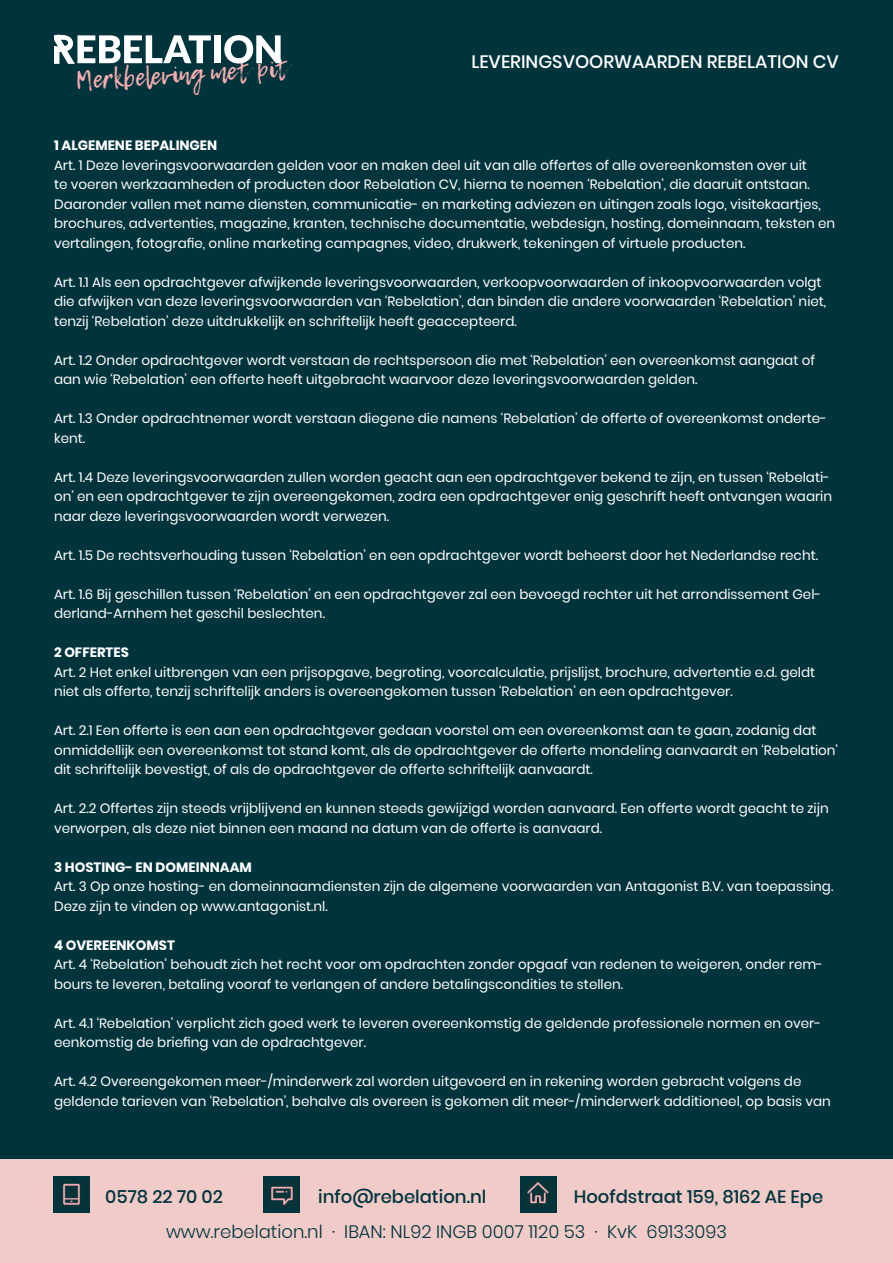
<style>
.page{position:relative;width:893px;height:1263px;background:#fff}
.page>*{position:absolute;margin:0;border:0;box-sizing:border-box;transform-origin:0 0}
.t1{font:24.9px "Lemon Tuesday";color:#f8adb0}
.t2{font:300 18px "Poppins";color:#00343c}
.t3{font:500 18px "Poppins";color:#00343c}
.t4{font:500 18px "Poppins";color:#fff}
.t5{font:13.5px/19.5px "Poppins";color:#fff}
.t6{font:700 13.5px "Poppins";color:#fff}
</style>
<div class="page">
<div style="left:0;top:0;width:893px;height:1161px;background:#00343c"></div>
<div style="left:0;top:1159px;width:893px;height:104px;background:#f0cbc8"></div>
<div style="left:54px;top:1176px;width:36px;height:36px;background:#00343c"></div>
<div style="left:264px;top:1176px;width:36px;height:36px;background:#00343c"></div>
<div style="left:520px;top:1176px;width:36px;height:36px;background:#00343c"></div>
<img style="left:63px;top:1183px;width:17px;height:22px">
<img style="left:271px;top:1186px;width:22px;height:20px">
<img style="left:527px;top:1182px;width:22px;height:22px">
<div style="left:214px;top:35px;width:7px;height:28px;background:#fff"></div>
<svg style="left:224px;top:35px;width:57px;height:29px"></svg>
<svg style="left:54px;top:34px;width:157px;height:30px"></svg>
<h1 class="t1" style="left:75px;top:67px;width:215px;rotate:-4deg">Merkbeleving met pit</h1>
<h2 class="t4" style="left:471px;top:51px;width:369px">LEVERINGSVOORWAARDEN REBELATION CV</h2>
<p class="t6" style="left:54px;top:138px;width:165px">1 ALGEMENE BEPALINGEN</p>
<p class="t5" style="left:54px;top:155px;width:783px">Art. 1 Deze leveringsvoorwaarden gelden voor en maken deel uit van alle offertes of alle overeenkomsten over uit<br>te voeren werkzaamheden of producten door Rebelation CV, hierna te noemen ‘Rebelation’, die daaruit ontstaan.<br>Daaronder vallen met name diensten, communicatie- en marketing adviezen en uitingen zoals logo, visitekaartjes, brochures, advertenties, magazine, kranten, technische documentatie, webdesign, hosting, domeinnaam, teksten en vertalingen, fotografie, online marketing campagnes, video, drukwerk, tekeningen of virtuele producten.</p>
<p class="t5" style="left:54px;top:272px;width:774px">Art. 1.1 Als een opdrachtgever afwijkende leveringsvoorwaarden, verkoopvoorwaarden of inkoopvoorwaarden volgt die afwijken van deze leveringsvoorwaarden van ‘Rebelation’, dan binden die andere voorwaarden ‘Rebelation’ niet, tenzij ‘Rebelation’ deze uitdrukkelijk en schriftelijk heeft geaccepteerd.</p>
<p class="t5" style="left:54px;top:350px;width:763px">Art. 1.2 Onder opdrachtgever wordt verstaan de rechtspersoon die met ‘Rebelation’ een overeenkomst aangaat of aan wie ‘Rebelation’ een offerte heeft uitgebracht waarvoor deze leveringsvoorwaarden gelden.</p>
<p class="t5" style="left:54px;top:409px;width:775px">Art. 1.3 Onder opdrachtnemer wordt verstaan diegene die namens ‘Rebelation’ de offerte of overeenkomst onderte&shy;kent.</p>
<p class="t5" style="left:54px;top:467px;width:780px">Art. 1.4 Deze leveringsvoorwaarden zullen worden geacht aan een opdrachtgever bekend te zijn, en tussen ‘Rebelati&shy;on’ en een opdrachtgever te zijn overeengekomen, zodra een opdrachtgever enig geschrift heeft ontvangen waarin naar deze leveringsvoorwaarden wordt verwezen.</p>
<p class="t5" style="left:54px;top:545px;width:765px">Art. 1.5 De rechtsverhouding tussen ‘Rebelation’ en een opdrachtgever wordt beheerst door het Nederlandse recht.</p>
<p class="t5" style="left:54px;top:584px;width:769px">Art. 1.6 Bij geschillen tussen ‘Rebelation’ en een opdrachtgever zal een bevoegd rechter uit het arrondissement Gel&shy;derland-Arnhem het geschil beslechten.</p>
<p class="t6" style="left:54px;top:645px;width:76px">2 OFFERTES</p>
<p class="t5" style="left:54px;top:662px;width:763px">Art. 2 Het enkel uitbrengen van een prijsopgave, begroting, voorcalculatie, prijslijst, brochure, advertentie e.d. geldt niet als offerte, tenzij schriftelijk anders is overeengekomen tussen ‘Rebelation’ en een opdrachtgever.</p>
<p class="t5" style="left:54px;top:721px;width:785px">Art. 2.1 Een offerte is een aan een opdrachtgever gedaan voorstel om een overeenkomst aan te gaan, zodanig dat onmiddellijk een overeenkomst tot stand komt, als de opdrachtgever de offerte mondeling aanvaardt en ‘Rebelation’ dit schriftelijk bevestigt, of als de opdrachtgever de offerte schriftelijk aanvaardt.</p>
<p class="t5" style="left:54px;top:799px;width:776px">Art. 2.2 Offertes zijn steeds vrijblijvend en kunnen steeds gewijzigd worden aanvaard. Een offerte wordt geacht te zijn verworpen, als deze niet binnen een maand na datum van de offerte is aanvaard.</p>
<p class="t6" style="left:54px;top:859px;width:199px">3 HOSTING- EN DOMEINNAAM</p>
<p class="t5" style="left:54px;top:877px;width:781px">Art. 3 Op onze hosting- en domeinnaamdiensten zijn de algemene voorwaarden van Antagonist B.V. van toepassing.<br>Deze zijn te vinden op www.antagonist.nl.</p>
<p class="t6" style="left:54px;top:937px;width:122px">4 OVEREENKOMST</p>
<p class="t5" style="left:54px;top:955px;width:771px">Art. 4 ‘Rebelation’ behoudt zich het recht voor om opdrachten zonder opgaaf van redenen te weigeren, onder rem&shy;bours te leveren, betaling vooraf te verlangen of andere betalingscondities te stellen.</p>
<p class="t5" style="left:54px;top:1013px;width:769px">Art. 4.1 ‘Rebelation’ verplicht zich goed werk te leveren overeenkomstig de geldende professionele normen en over&shy;eenkomstig de briefing van de opdrachtgever.</p>
<p class="t5" style="left:54px;top:1072px;width:778px">Art. 4.2 Overeengekomen meer-/minderwerk zal worden uitgevoerd en in rekening worden gebracht volgens de geldende tarieven van ‘Rebelation’, behalve als overeen is gekomen dit meer-/minderwerk additioneel, op basis van</p>
<h2 class="t3" style="left:105px;top:1186px;width:119px">0578 22 70 02</h2>
<h2 class="t3" style="left:318px;top:1186px;width:170px">info@rebelation.nl</h2>
<h2 class="t3" style="left:574px;top:1186px;width:251px">Hoofdstraat 159, 8162 AE Epe</h2>
<h2 class="t2" style="left:166px;top:1221px;width:562px">www.rebelation.nl · IBAN: NL92 INGB 0007 1120 53 · KvK 69133093</h2>
</div>
